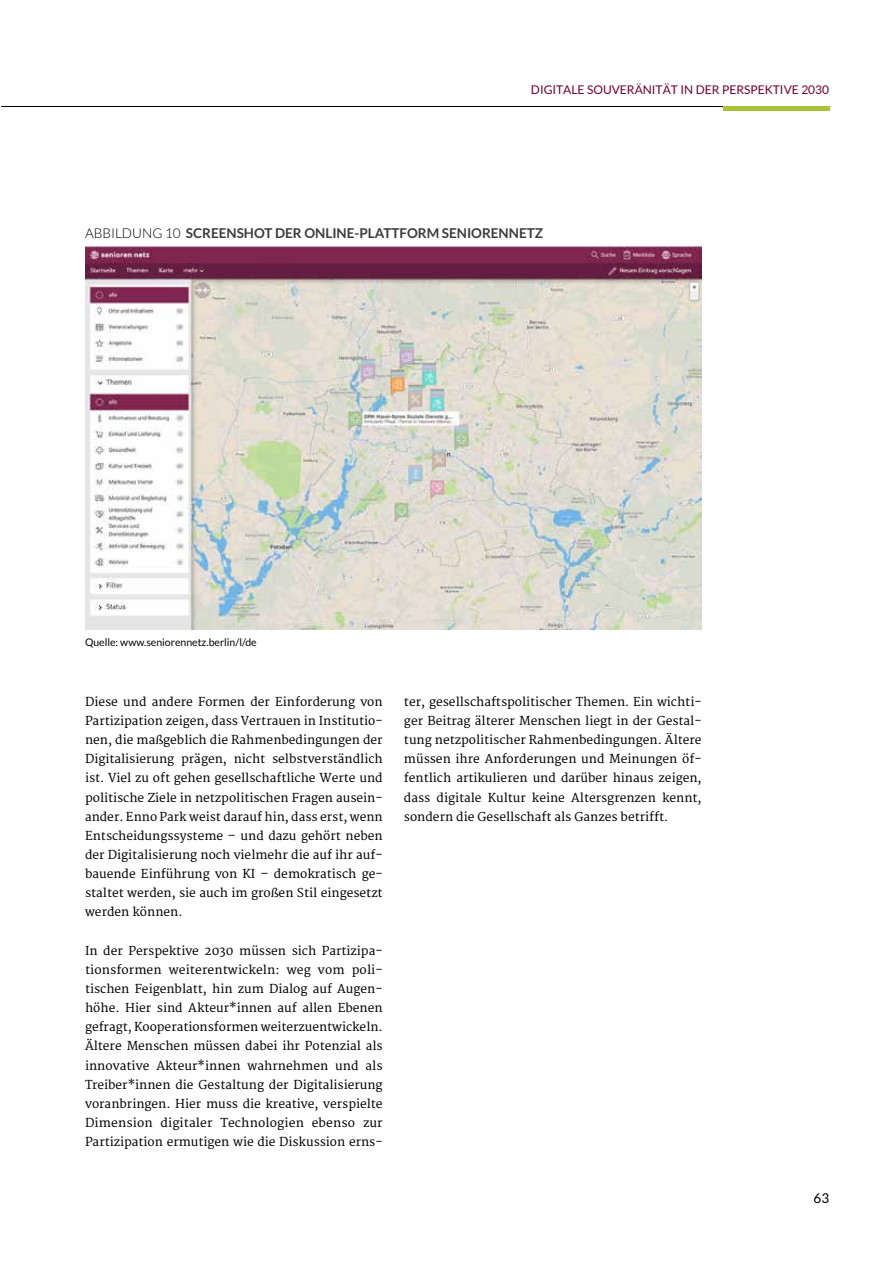
<style>
.page{position:relative;width:893px;height:1263px;background:#fff}
.page>*{position:absolute;margin:0;border:0;box-sizing:border-box;transform-origin:0 0}
.t1{font:700 13.5px "Lato";color:#3a3b3b}
.t2{font:13.5px "Lato";color:#000}
.t3{font:12px/19.2px "Merriweather";color:#000;text-align:justify}
.t4{font:12px "Lato";color:#700030}
.t5{font:10.5px "Lato";color:#000}
.s1{font-weight:300;color:#000}
</style>
<div class="page">
<hr style="left:1px;top:106px;width:829px;height:1px;background:#000">
<div style="left:723px;top:106px;width:106px;height:5px;background:#a9c436"></div>
<img style="left:85px;top:247px;width:617px;height:382px">
<p class="t4" style="left:531px;top:83px;width:41px">Digitale</p>
<p class="t4" style="left:587px;top:83px;width:16px">Souverä</p>
<p class="t4" style="left:643px;top:83px;width:62px">nität in der</p>
<p class="t4" style="left:722px;top:83px;width:16px">Perspek</p>
<p class="t4" style="left:773px;top:83px;width:14px">tive</p>
<p class="t4" style="left:801px;top:83px;width:29px">2030</p>
<p class="t1" style="left:85px;top:226px;width:460px"><span class="s1">ABBILDUNG 10</span> SCREENSHOT DER ONLINE-PLATTFORM SENIORENNETZ</p>
<p class="t5" style="left:85px;top:637px;width:173px">Quelle: www.seniorennetz.berlin/l/de</p>
<p class="t3" style="left:85px;top:692px;width:299px">Diese und andere Formen der Einforderung von Partizipation zeigen, dass Vertrauen in Institutio&shy;nen, die maßgeblich die Rahmenbedingungen der Digitalisierung prägen, nicht selbstverständlich ist. Viel zu oft gehen gesellschaftliche Werte und politische Ziele in netzpolitischen Fragen ausein&shy;ander. Enno Park weist darauf hin, dass erst, wenn Entscheidungssysteme – und dazu gehört neben der Digitalisierung noch vielmehr die auf ihr auf&shy;bauende Einführung von KI – demokratisch ge&shy;staltet werden, sie auch im großen Stil eingesetzt werden können.</p>
<p class="t3" style="left:85px;top:941px;width:299px">In der Perspektive 2030 müssen sich Partizipa&shy;tionsformen weiterentwickeln: weg vom poli&shy;tischen Feigenblatt, hin zum Dialog auf Augen&shy;höhe. Hier sind Akteur*innen auf allen Ebenen gefragt, Kooperationsformen weiterzuentwickeln.<br>Ältere Menschen müssen dabei ihr Potenzial als innovative Akteur*innen wahrnehmen und als Treiber*innen die Gestaltung der Digitalisierung voranbringen. Hier muss die kreative, verspielte Dimension digitaler Technologien ebenso zur Partizipation ermutigen wie die Diskussion erns-</p>
<p class="t3" style="left:404px;top:692px;width:299px">ter, gesellschaftspolitischer Themen. Ein wichti&shy;ger Beitrag älterer Menschen liegt in der Gestal&shy;tung netzpolitischer Rahmenbedingungen. Ältere müssen ihre Anforderungen und Meinungen öf&shy;fentlich artikulieren und darüber hinaus zeigen, dass digitale Kultur keine Altersgrenzen kennt, sondern die Gesellschaft als Ganzes betrifft.</p>
<p class="t2" style="left:813px;top:1191px;width:17px">63</p>
</div>
